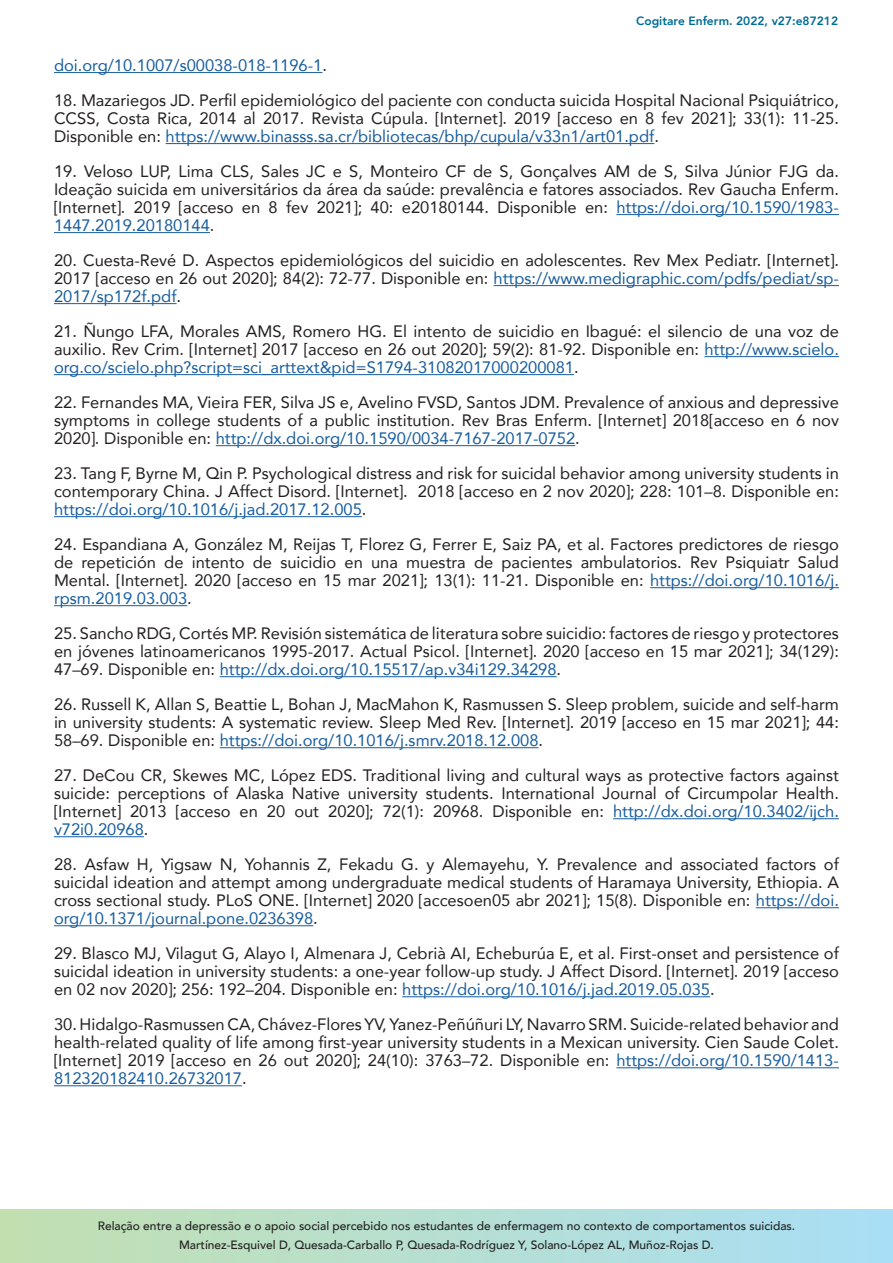
<style>
.page{position:relative;width:893px;height:1263px;background:#fff}
.page>*{position:absolute;margin:0;border:0;box-sizing:border-box;transform-origin:0 0}
.TEXTO{font:16.5px/18px "Avenir";color:#231f20;text-align:justify}
.TEXTO-2{font:16.5px "Avenir";color:#175d9e}
.t1{font:500 12px/18.6px "Avenir";color:#231f20;text-align:center}
.t2{font:800 12px "Avenir";color:#006c95}
.s1{color:#231f20}
.s2{color:#175d9e}
</style>
<div class="page">
<svg style="left:0;top:1209px;width:893px;height:54px;background:#b6dfd2"></svg>
<hr style="left:54px;top:72px;width:268px;height:1px;background:#175d9e">
<hr style="left:166px;top:143px;width:488px;height:1px;background:#175d9e">
<hr style="left:616px;top:214px;width:223px;height:1px;background:#175d9e">
<hr style="left:54px;top:232px;width:156px;height:1px;background:#175d9e">
<hr style="left:494px;top:285px;width:345px;height:1px;background:#175d9e">
<hr style="left:54px;top:303px;width:123px;height:1px;background:#175d9e">
<hr style="left:704px;top:356px;width:135px;height:1px;background:#175d9e">
<hr style="left:54px;top:374px;width:520px;height:1px;background:#175d9e">
<hr style="left:216px;top:445px;width:359px;height:1px;background:#175d9e">
<hr style="left:54px;top:516px;width:308px;height:1px;background:#175d9e">
<hr style="left:650px;top:587px;width:189px;height:1px;background:#175d9e">
<hr style="left:54px;top:605px;width:133px;height:1px;background:#175d9e">
<hr style="left:220px;top:676px;width:337px;height:1px;background:#175d9e">
<hr style="left:220px;top:747px;width:319px;height:1px;background:#175d9e">
<hr style="left:613px;top:818px;width:226px;height:1px;background:#175d9e">
<hr style="left:54px;top:836px;width:90px;height:1px;background:#175d9e">
<hr style="left:756px;top:907px;width:83px;height:1px;background:#175d9e">
<hr style="left:54px;top:925px;width:259px;height:1px;background:#175d9e">
<hr style="left:402px;top:996px;width:308px;height:1px;background:#175d9e">
<hr style="left:616px;top:1067px;width:223px;height:1px;background:#175d9e">
<hr style="left:54px;top:1085px;width:188px;height:1px;background:#175d9e">
<p class="t2" style="left:636px;top:10px;width:203px">Cogitare Enferm. 2022, v27:e87212</p>
<p class="TEXTO-2" style="left:54px;top:52px;width:275px">doi.org/10.1007/s00038-018-1196-1<span class="s1">.</span></p>
<p class="TEXTO" style="left:54px;top:90px;width:786px">18. Mazariegos JD. Perfil epidemiológico del paciente con conducta suicida Hospital Nacional Psiquiátrico, CCSS, Costa Rica, 2014 al 2017. Revista Cúpula. [Internet]. 2019 [acceso en 8 fev 2021]; 33(1): 11-25.<br>Disponible en: <span class="s2">https://www.binasss.sa.cr/bibliotecas/bhp/cupula/v33n1/art01.pdf</span>.</p>
<p class="TEXTO" style="left:54px;top:161px;width:786px">19. Veloso LUP, Lima CLS, Sales JC e S, Monteiro CF de S, Gonçalves AM de S, Silva Júnior FJG da.<br>Ideação suicida em universitários da área da saúde: prevalência e fatores associados. Rev Gaucha Enferm. [Internet]. 2019 [acceso en 8 fev 2021]; 40: e20180144. Disponible en: <span class="s2">https://doi.org/10.1590/1983- 1447.2019.20180144</span>.</p>
<p class="TEXTO" style="left:54px;top:250px;width:786px">20. Cuesta-Revé D. Aspectos epidemiológicos del suicidio en adolescentes. Rev Mex Pediatr. [Internet].<br>2017 [acceso en 26 out 2020]; 84(2): 72-77. Disponible en: <span class="s2">https://www.medigraphic.com/pdfs/pediat/sp-2017/sp172f.pdf</span>.</p>
<p class="TEXTO" style="left:54px;top:321px;width:786px">21. Ñungo LFA, Morales AMS, Romero HG. El intento de suicidio en Ibagué: el silencio de una voz de auxilio. Rev Crim. [Internet] 2017 [acceso en 26 out 2020]; 59(2): 81-92. Disponible en: <span class="s2">http://www.scielo. org.co/scielo.php?script=sci_arttext&amp;pid=S1794-31082017000200081</span>.</p>
<p class="TEXTO" style="left:54px;top:392px;width:786px">22. Fernandes MA, Vieira FER, Silva JS e, Avelino FVSD, Santos JDM. Prevalence of anxious and depressive symptoms in college students of a public institution. Rev Bras Enferm. [Internet] 2018[acceso en 6 nov 2020]. Disponible en: <span class="s2">http://dx.doi.org/10.1590/0034-7167-2017-0752</span>.</p>
<p class="TEXTO" style="left:54px;top:463px;width:786px">23. Tang F, Byrne M, Qin P. Psychological distress and risk for suicidal behavior among university students in contemporary China. J Affect Disord. [Internet]. 2018 [acceso en 2 nov 2020]; 228: 101–8. Disponible en: <span class="s2">https://doi.org/10.1016/j.jad.2017.12.005</span>.</p>
<p class="TEXTO" style="left:54px;top:534px;width:786px">24. Espandiana A, González M, Reijas T, Florez G, Ferrer E, Saiz PA, et al. Factores predictores de riesgo de repetición de intento de suicidio en una muestra de pacientes ambulatorios. Rev Psiquiatr Salud Mental. [Internet]. 2020 [acceso en 15 mar 2021]; 13(1): 11-21. Disponible en: <span class="s2">https://doi.org/10.1016/j. rpsm.2019.03.003</span>.</p>
<p class="TEXTO" style="left:54px;top:623px;width:786px">25. Sancho RDG, Cortés MP. Revisión sistemática de literatura sobre suicidio: factores de riesgo y protectores en jóvenes latinoamericanos 1995-2017. Actual Psicol. [Internet]. 2020 [acceso en 15 mar 2021]; 34(129):<br>47–69. Disponible en: <span class="s2">http://dx.doi.org/10.15517/ap.v34i129.34298</span>.</p>
<p class="TEXTO" style="left:54px;top:694px;width:786px">26. Russell K, Allan S, Beattie L, Bohan J, MacMahon K, Rasmussen S. Sleep problem, suicide and self-harm in university students: A systematic review. Sleep Med Rev. [Internet]. 2019 [acceso en 15 mar 2021]; 44:<br>58–69. Disponible en: <span class="s2">https://doi.org/10.1016/j.smrv.2018.12.008</span>.</p>
<p class="TEXTO" style="left:54px;top:765px;width:786px">27. DeCou CR, Skewes MC, López EDS. Traditional living and cultural ways as protective factors against suicide: perceptions of Alaska Native university students. International Journal of Circumpolar Health. [Internet] 2013 [acceso en 20 out 2020]; 72(1): 20968. Disponible en: <span class="s2">http://dx.doi.org/10.3402/ijch. v72i0.20968</span>.</p>
<p class="TEXTO" style="left:54px;top:854px;width:787px">28. Asfaw H, Yigsaw N, Yohannis Z, Fekadu G. y Alemayehu, Y. Prevalence and associated factors of suicidal ideation and attempt among undergraduate medical students of Haramaya University, Ethiopia. A cross sectional study. PLoS ONE. [Internet] 2020 [accesoen05 abr 2021]; 15(8). Disponible en: <span class="s2">https://doi. org/10.1371/journal.pone.0236398</span>.</p>
<p class="TEXTO" style="left:54px;top:943px;width:786px">29. Blasco MJ, Vilagut G, Alayo I, Almenara J, Cebrià AI, Echeburúa E, et al. First-onset and persistence of suicidal ideation in university students: a one-year follow-up study. J Affect Disord. [Internet]. 2019 [acceso en 02 nov 2020]; 256: 192–204. Disponible en: <span class="s2">https://doi.org/10.1016/j.jad.2019.05.035</span>.</p>
<p class="TEXTO" style="left:54px;top:1014px;width:786px">30. Hidalgo-Rasmussen CA, Chávez-Flores YV, Yanez-Peñúñuri LY, Navarro SRM. Suicide-related behavior and health-related quality of life among first-year university students in a Mexican university. Cien Saude Colet. [Internet] 2019 [acceso en 26 out 2020]; 24(10): 3763–72. Disponible en: <span class="s2">https://doi.org/10.1590/1413- 812320182410.26732017</span>.</p>
<p class="t1" style="left:98px;top:1216px;width:699px">Relação entre a depressão e o apoio social percebido nos estudantes de enfermagem no contexto de comportamentos suicidas.<br>Martínez-Esquivel D, Quesada-Carballo P, Quesada-Rodríguez Y, Solano-López AL, Muñoz-Rojas D.</p>
</div>
